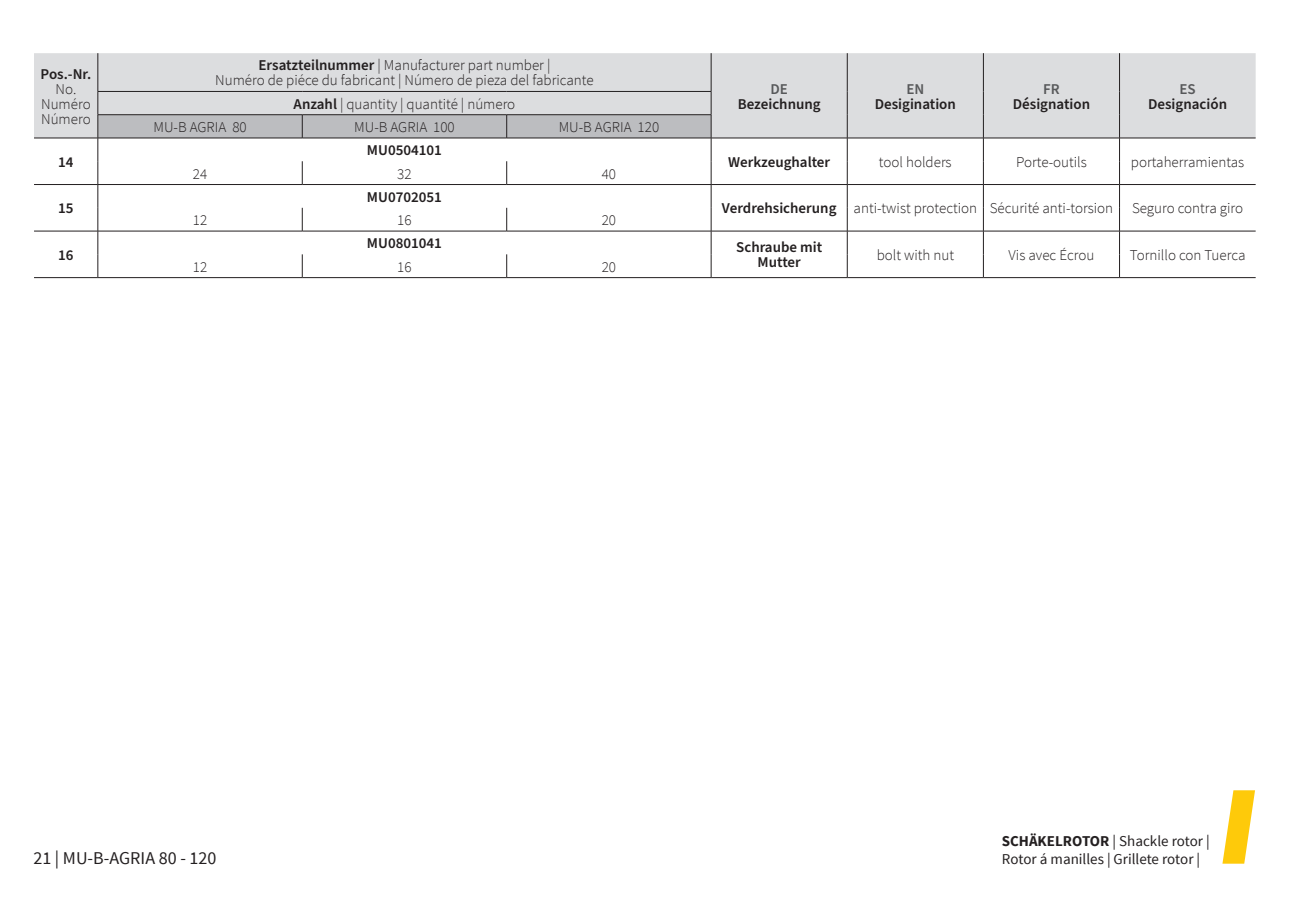
<style>
.page{position:relative;width:1289px;height:919px;background:#fff}
.page>*{position:absolute;margin:0;border:0;box-sizing:border-box;transform-origin:0 0}
.t1{font:18px "Source Sans Pro";color:#231f20}
.t2{font:300 15px/15px "Source Sans Pro";color:#231f20;text-align:center}
.t3{font:600 15px/15px "Source Sans Pro";color:#231f20;text-align:center}
.t4{font:15px/18px "Source Sans Pro";color:#231f20}
.t5{font:600 15px "Source Sans Pro";color:#57585a}
.s1{font-weight:600}
.s2{font-weight:700}
</style>
<div class="page">
<svg style="left:1222px;top:790px;width:32px;height:73px"></svg>
<div style="left:34px;top:53px;width:1221px;height:85px;background:#dcdddf"></div>
<hr style="left:34px;top:231px;width:64px;height:1px;background:#231f20">
<hr style="left:98px;top:91px;width:204px;height:1px;background:#231f20">
<hr style="left:302px;top:91px;width:204px;height:1px;background:#231f20">
<hr style="left:506px;top:91px;width:205px;height:1px;background:#231f20">
<hr style="left:34px;top:138px;width:64px;height:1px;background:#231f20">
<hr style="left:711px;top:138px;width:136px;height:1px;background:#231f20">
<hr style="left:847px;top:138px;width:136px;height:1px;background:#231f20">
<hr style="left:983px;top:138px;width:136px;height:1px;background:#231f20">
<hr style="left:1119px;top:138px;width:136px;height:1px;background:#231f20">
<hr style="left:711px;top:231px;width:136px;height:1px;background:#231f20">
<hr style="left:847px;top:277px;width:136px;height:1px;background:#231f20">
<hr style="left:983px;top:277px;width:136px;height:1px;background:#231f20">
<hr style="left:1119px;top:277px;width:136px;height:1px;background:#231f20">
<hr style="left:302px;top:277px;width:204px;height:1px;background:#231f20">
<hr style="left:506px;top:277px;width:205px;height:1px;background:#231f20">
<hr style="left:847px;top:184px;width:136px;height:1px;background:#231f20">
<hr style="left:983px;top:184px;width:136px;height:1px;background:#231f20">
<hr style="left:1119px;top:184px;width:136px;height:1px;background:#231f20">
<hr style="left:847px;top:231px;width:136px;height:1px;background:#231f20">
<hr style="left:983px;top:231px;width:136px;height:1px;background:#231f20">
<hr style="left:1119px;top:231px;width:136px;height:1px;background:#231f20">
<hr style="left:711px;top:277px;width:136px;height:1px;background:#231f20">
<hr style="left:34px;top:184px;width:64px;height:1px;background:#231f20">
<hr style="left:711px;top:184px;width:136px;height:1px;background:#231f20">
<hr style="left:34px;top:277px;width:64px;height:1px;background:#231f20">
<hr style="left:98px;top:277px;width:204px;height:1px;background:#231f20">
<hr style="left:98px;top:53px;width:1px;height:38px;background:#231f20">
<hr style="left:711px;top:53px;width:1px;height:38px;background:#231f20">
<hr style="left:847px;top:53px;width:1px;height:38px;background:#231f20">
<svg style="left:847px;top:91px;width:1px;height:186px"></svg>
<hr style="left:983px;top:53px;width:1px;height:38px;background:#231f20">
<hr style="left:1119px;top:53px;width:1px;height:38px;background:#231f20">
<svg style="left:983px;top:91px;width:1px;height:186px"></svg>
<svg style="left:1119px;top:91px;width:1px;height:186px"></svg>
<svg style="left:98px;top:92px;width:614px;height:185px"></svg>
<p class="t3" style="left:41px;top:67px;width:52px">Pos.-Nr.</p>
<p class="t2" style="left:41px;top:81px;width:51px">No.<br>Numéro<br>Número</p>
<p class="t3" style="left:58px;top:155px;width:17px">14</p>
<p class="t3" style="left:58px;top:201px;width:17px">15</p>
<p class="t3" style="left:58px;top:248px;width:17px">16</p>
<p class="t2" style="left:215px;top:58px;width:380px"><span class="s1">Ersatzteilnummer</span> | Manufacturer part number |<br>Numéro de piéce du fabricant | Número de pieza del fabricante</p>
<p class="t5" style="left:1179px;top:79px;width:18px">ES</p>
<p class="t5" style="left:770px;top:79px;width:19px">DE</p>
<p class="t3" style="left:737px;top:97px;width:84px">Bezeichnung</p>
<p class="t5" style="left:906px;top:79px;width:19px">EN</p>
<p class="t3" style="left:874px;top:97px;width:83px">Desigination</p>
<p class="t5" style="left:1043px;top:79px;width:18px">FR</p>
<p class="t3" style="left:1012px;top:97px;width:79px">Désignation</p>
<p class="t2" style="left:294px;top:96px;width:223px"><span class="s1">Anzahl</span> | quantity | quantité | número</p>
<p class="t3" style="left:1148px;top:97px;width:80px">Designación</p>
<p class="t2" style="left:153px;top:120px;width:95px">MU-B AGRIA 80</p>
<p class="t2" style="left:354px;top:120px;width:102px">MU-B AGRIA 100</p>
<p class="t2" style="left:558px;top:120px;width:102px">MU-B AGRIA 120</p>
<p class="t3" style="left:367px;top:143px;width:76px">MU0504101</p>
<p class="t2" style="left:193px;top:166px;width:16px">24</p>
<p class="t2" style="left:397px;top:166px;width:16px">32</p>
<p class="t2" style="left:601px;top:166px;width:16px">40</p>
<p class="t3" style="left:367px;top:190px;width:76px">MU0702051</p>
<p class="t2" style="left:193px;top:213px;width:16px">12</p>
<p class="t2" style="left:397px;top:213px;width:16px">16</p>
<p class="t2" style="left:601px;top:213px;width:16px">20</p>
<p class="t3" style="left:728px;top:155px;width:103px">Werkzeughalter</p>
<p class="t2" style="left:879px;top:154px;width:74px">tool holders</p>
<p class="t2" style="left:1016px;top:154px;width:72px">Porte-outils</p>
<p class="t2" style="left:1130px;top:154px;width:115px">portaherramientas</p>
<p class="t2" style="left:722px;top:201px;width:393px"><span class="s1">Verdrehsicherung</span> anti-twist protection Sécurité anti-torsion</p>
<p class="t2" style="left:1131px;top:201px;width:113px">Seguro contra giro</p>
<p class="t3" style="left:367px;top:236px;width:76px">MU0801041</p>
<p class="t3" style="left:736px;top:240px;width:88px">Schraube mit<br>Mutter</p>
<p class="t2" style="left:876px;top:247px;width:79px">bolt with nut</p>
<p class="t2" style="left:1008px;top:247px;width:87px">Vis avec Écrou</p>
<p class="t2" style="left:1129px;top:247px;width:117px">Tornillo con Tuerca</p>
<p class="t2" style="left:193px;top:259px;width:16px">12</p>
<p class="t2" style="left:397px;top:259px;width:16px">16</p>
<p class="t2" style="left:601px;top:259px;width:16px">20</p>
<p class="t1" style="left:33px;top:846px;width:184px">21 | MU-B-AGRIA 80 - 120</p>
<p class="t4" style="left:1001px;top:831px;width:209px"><span class="s2">SCHÄKELROTOR</span> | Shackle rotor |<br>Rotor á manilles | Grillete rotor |</p>
</div>
